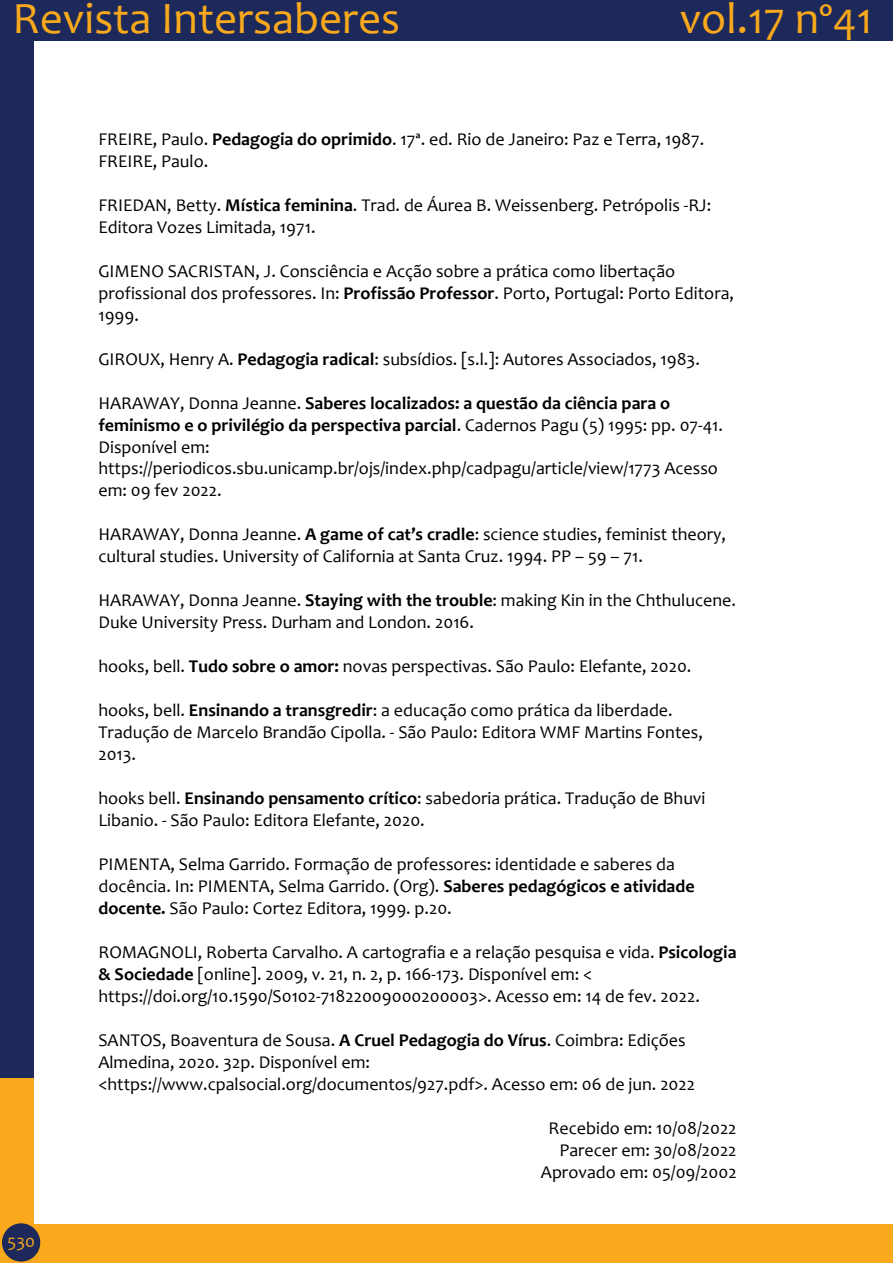
<style>
.page{position:relative;width:893px;height:1263px;background:#fff}
.page>*{position:absolute;margin:0;border:0;box-sizing:border-box;transform-origin:0 0}
.t1{font:45px "Candara";color:#f9a91b}
.t2{font:18px/21.9px "Candara";color:#000}
.t3{font:18px "Candara";color:#f9a91b}
.s1{font-weight:700}
</style>
<div class="page">
<div style="left:0;top:0;width:33px;height:1081px;background:#1d295a"></div>
<div style="left:0;top:0;width:893px;height:41px;background:#1d295a"></div>
<div style="left:0;top:1078px;width:33px;height:185px;background:#f9a91b"></div>
<div style="left:21px;top:1224px;width:872px;height:39px;background:#f9a91b"></div>
<div style="left:2px;top:1223px;width:38px;height:38px;background:#1d295a;border-radius:50%"></div>
<h1 class="t1" style="left:13px;top:-9px;width:389px">Revista Intersaberes</h1>
<h1 class="t1" style="left:680px;top:-9px;width:194px">vol.17 nº41</h1>
<p class="t3" style="left:8px;top:1229px;width:29px">530</p>
<p class="t2" style="left:98px;top:128px;width:607px">FREIRE, Paulo. <span class="s1">Pedagogia do oprimido</span>. 17ª. ed. Rio de Janeiro: Paz e Terra, 1987.<br>FREIRE, Paulo.</p>
<p class="t2" style="left:98px;top:194px;width:614px">FRIEDAN, Betty. <span class="s1">Mística feminina</span>. Trad. de Áurea B. Weissenberg. Petrópolis -RJ:<br>Editora Vozes Limitada, 1971.</p>
<p class="t2" style="left:98px;top:260px;width:637px">GIMENO SACRISTAN, J. Consciência e Acção sobre a prática como libertação profissional dos professores. In: <span class="s1">Profissão Professor</span>. Porto, Portugal: Porto Editora,<br>1999.</p>
<p class="t2" style="left:98px;top:348px;width:603px">GIROUX, Henry A. <span class="s1">Pedagogia radical</span>: subsídios. [s.l.]: Autores Associados, 1983.</p>
<p class="t2" style="left:98px;top:392px;width:626px">HARAWAY, Donna Jeanne. <span class="s1">Saberes localizados: a questão da ciência para o feminismo e o privilégio da perspectiva parcial</span>. Cadernos Pagu (5) 1995: pp. 07-41.<br>Disponível em: https://periodicos.sbu.unicamp.br/ojs/index.php/cadpagu/article/view/1773 Acesso em: 09 fev 2022.</p>
<p class="t2" style="left:98px;top:523px;width:629px">HARAWAY, Donna Jeanne. <span class="s1">A game of cat’s cradle</span>: science studies, feminist theory, cultural studies. University of California at Santa Cruz. 1994. PP – 59 – 71.</p>
<p class="t2" style="left:98px;top:589px;width:639px">HARAWAY, Donna Jeanne. <span class="s1">Staying with the trouble</span>: making Kin in the Chthulucene.<br>Duke University Press. Durham and London. 2016.</p>
<p class="t2" style="left:98px;top:655px;width:594px">hooks, bell. <span class="s1">Tudo sobre o amor:</span> novas perspectivas. São Paulo: Elefante, 2020.</p>
<p class="t2" style="left:98px;top:699px;width:606px">hooks, bell. <span class="s1">Ensinando a transgredir</span>: a educação como prática da liberdade.<br>Tradução de Marcelo Brandão Cipolla. - São Paulo: Editora WMF Martins Fontes,<br>2013.</p>
<p class="t2" style="left:98px;top:787px;width:609px">hooks bell. <span class="s1">Ensinando pensamento crítico</span>: sabedoria prática. Tradução de Bhuvi<br>Libanio. - São Paulo: Editora Elefante, 2020.</p>
<p class="t2" style="left:98px;top:853px;width:598px">PIMENTA, Selma Garrido. Formação de professores: identidade e saberes da docência. In: PIMENTA, Selma Garrido. (Org). <span class="s1">Saberes pedagógicos e atividade docente.</span> São Paulo: Cortez Editora, 1999. p.20.</p>
<p class="t2" style="left:98px;top:941px;width:640px">ROMAGNOLI, Roberta Carvalho. A cartografia e a relação pesquisa e vida. <span class="s1">Psicologia &amp; Sociedade</span> [online]. 2009, v. 21, n. 2, p. 166-173. Disponível em: &lt; https://doi.org/10.1590/S0102-71822009000200003&gt;. Acesso em: 14 de fev. 2022.</p>
<p class="t2" style="left:98px;top:1029px;width:598px">SANTOS, Boaventura de Sousa. <span class="s1">A Cruel Pedagogia do Vírus</span>. Coimbra: Edições<br>Almedina, 2020. 32p. Disponível em: &lt;https://www.cpalsocial.org/documentos/927.pdf&gt;. Acesso em: 06 de jun. 2022</p>
<p class="t2" style="left:541px;top:1117px;width:197px;text-align:right">Recebido em: 10/08/2022<br>Parecer em: 30/08/2022<br>Aprovado em: 05/09/2002</p>
</div>
